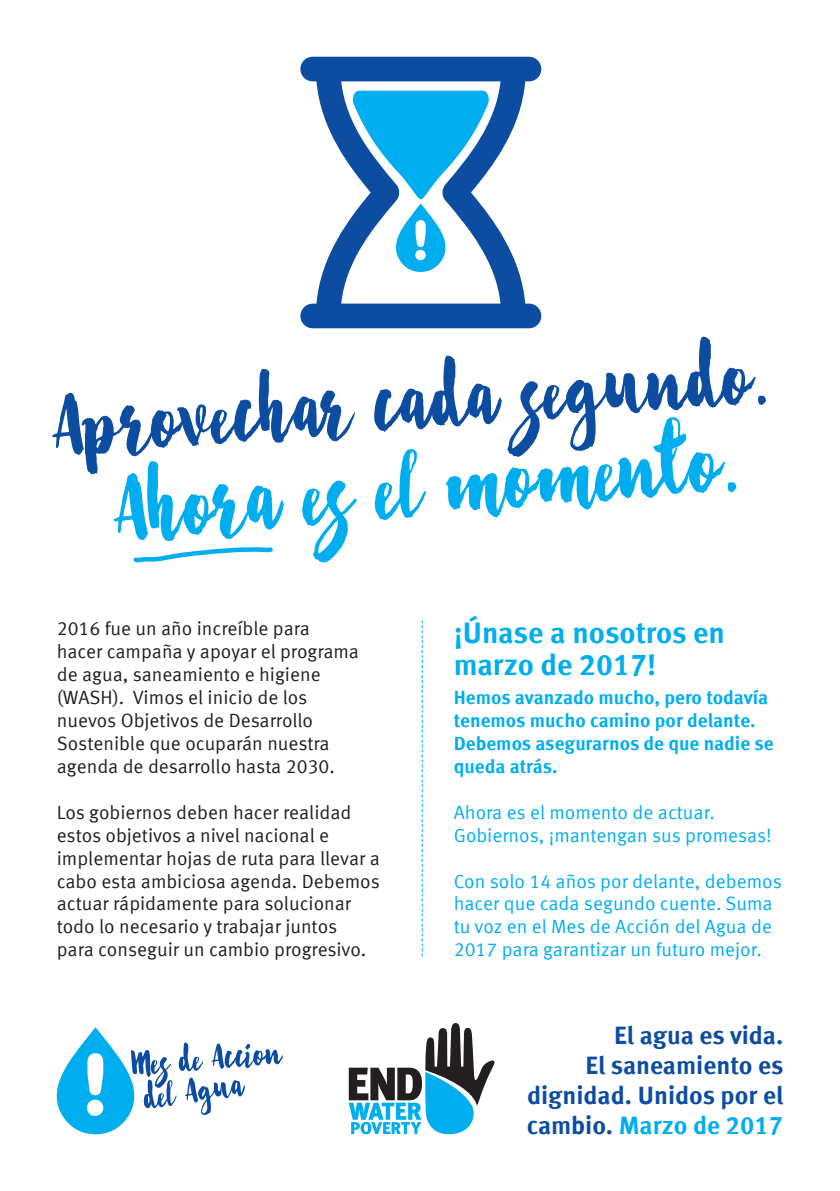
<style>
.page{position:relative;width:840px;height:1191px;background:#fff}
.page>*{position:absolute;margin:0;border:0;box-sizing:border-box;transform-origin:0 0}
.t1{font:130.6px "Starshine";color:#00aeef}
.t2{font:120.6px "Starshine";color:#0d4da1}
.t3{font:49px "Starshine";color:#0d4da1}
.t4{font:700 29.8px/32px "Meta Offc";color:#00aeef}
.t5{font:700 25.2px/30.2px "Meta Offc";color:#0d4da1;text-align:right}
.t6{font:19.2px/23px "Meta Offc Norm";color:#231f20}
.t7{font:19.2px/23px "Meta Offc Norm";color:#00aeef}
.t8{font:700 19.2px/23px "Meta Offc";color:#00aeef}
.s1{color:#00aeef}
</style>
<div class="page">
<svg style="left:57px;top:1027px;width:78px;height:107px"></svg>
<svg style="left:300px;top:57px;width:241px;height:271px"></svg>
<svg style="left:133px;top:547px;width:140px;height:16px"></svg>
<svg style="left:421px;top:620px;width:1px;height:336px"></svg>
<svg style="left:348px;top:1023px;width:146px;height:111px"></svg>
<h2 class="t2" style="left:45px;top:359px;width:720px;rotate:-4deg">Aprovechar cada segundo.</h2>
<h1 class="t1" style="left:105px;top:439px;width:630px;rotate:-5deg">Ahora es el momento.</h1>
<p class="t6" style="left:57px;top:617px;width:303px">2016 fue un año increíble para hacer campaña y apoyar el programa de agua, saneamiento e higiene (WASH). Vimos el inicio de los nuevos Objetivos de Desarrollo<br>Sostenible que ocuparán nuestra agenda de desarrollo hasta 2030.</p>
<p class="t6" style="left:57px;top:801px;width:324px">Los gobiernos deben hacer realidad estos objetivos a nivel nacional e implementar hojas de ruta para llevar a cabo esta ambiciosa agenda. Debemos actuar rápidamente para solucionar todo lo necesario y trabajar juntos<br>para conseguir un cambio progresivo.</p>
<h3 class="t3" style="left:129px;top:1037px;width:152px;rotate:-5deg">Mes de Accion</h3>
<h3 class="t3" style="left:139px;top:1070px;width:102px;rotate:-8deg">del Agua</h3>
<h3 class="t4" style="left:453px;top:617px;width:272px">¡Únase a nosotros en marzo de 2017!</h3>
<p class="t8" style="left:453px;top:686px;width:321px">Hemos avanzado mucho, pero todavía tenemos mucho camino por delante.<br>Debemos asegurarnos de que nadie se queda atrás.</p>
<p class="t7" style="left:453px;top:801px;width:319px">Ahora es el momento de actuar.<br>Gobiernos, ¡mantengan sus promesas!</p>
<p class="t7" style="left:453px;top:869px;width:329px">Con solo 14 años por delante, debemos hacer que cada segundo cuente. Suma tu voz en el Mes de Acción del Agua de 2017 para garantizar un futuro mejor.</p>
<h3 class="t5" style="left:526px;top:1020px;width:258px">El agua es vida.<br>El saneamiento es dignidad. Unidos por el cambio. <span class="s1">Marzo de 2017</span></h3>
</div>
